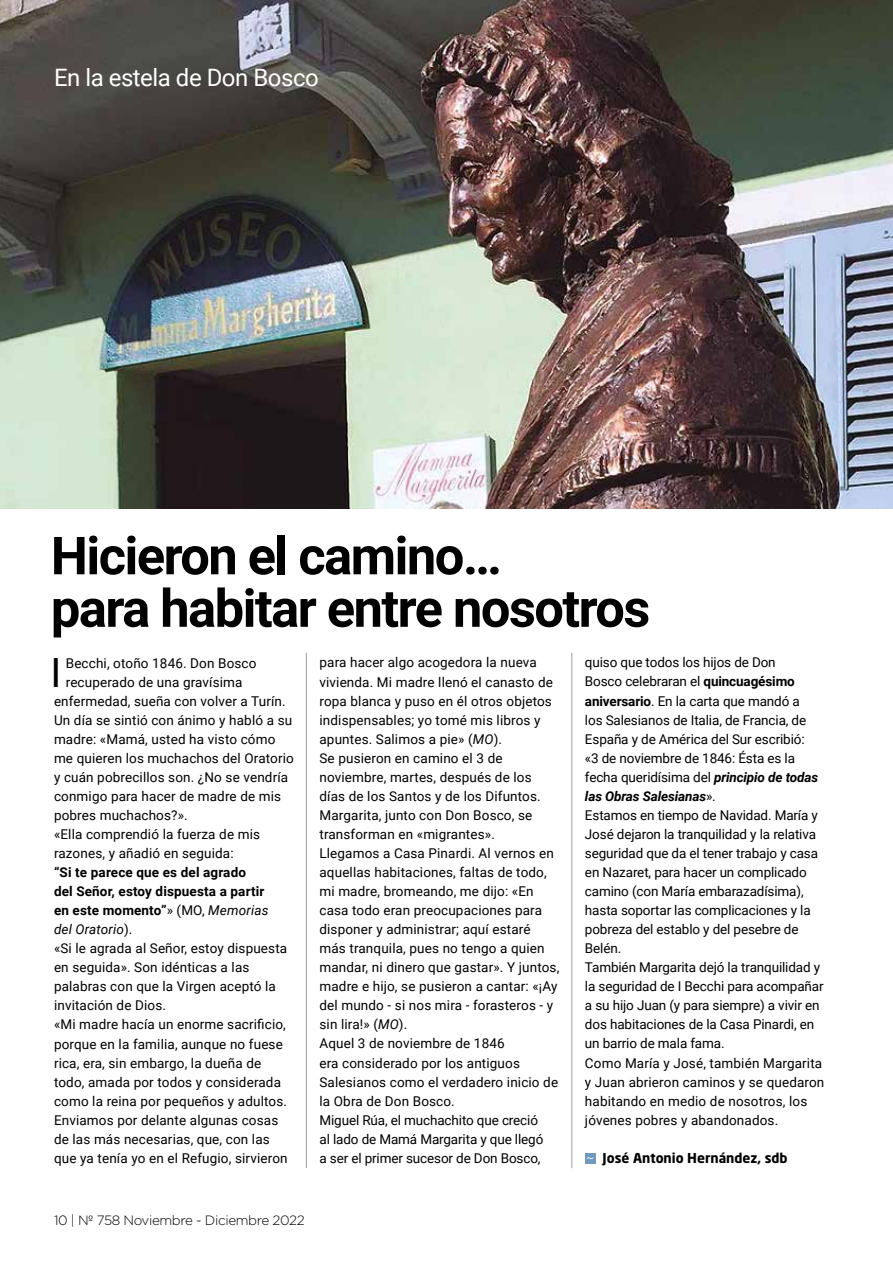
<style>
.page{position:relative;width:893px;height:1263px;background:#fff}
.page>*{position:absolute;margin:0;border:0;box-sizing:border-box;transform-origin:0 0}
.t1{font:700 52.5px/52.5px "Roboto";letter-spacing:-.03em;color:#000}
.t2{font:40.35px "Roboto";color:#000}
.t3{font:24px "Roboto";letter-spacing:-.02em;color:#fff}
.t4{font:13.5px/19px "Roboto";letter-spacing:.01em;color:#000}
.t5{font:13.5px/19px "Roboto";letter-spacing:-.01em;color:#000}
.t6{font:300 13.5px "Gotham";letter-spacing:-.03em;color:#000}
.t7{font:700 13.5px "Neo Sans Std";color:#000}
.s1{font-style:italic}
.s2{font-weight:700}
.s3{font-weight:700;font-style:italic}
</style>
<div class="page">
<img style="left:0;top:0;width:893px;height:508px">
<svg style="left:585px;top:1153px;width:10px;height:10px"></svg>
<hr style="left:306px;top:653px;width:1px;height:515px;background:#9d9d9c">
<hr style="left:571px;top:653px;width:1px;height:515px;background:#9d9d9c">
<h3 class="t3" style="left:54px;top:61px;width:266px">En la estela de Don Bosco</h3>
<h1 class="t1" style="left:51px;top:527px;width:601px">Hicieron el camino…<br>para habitar entre nosotros</h1>
<h2 class="t2" style="left:50px;top:644px;width:12px">I</h2>
<p class="t4" style="left:66px;top:653px;width:192px">Becchi, otoño 1846. Don Bosco</p>
<p class="t4" style="left:319px;top:653px;width:241px">para hacer algo acogedora la nueva vivienda. Mi madre llenó el canasto de ropa blanca y puso en él otros objetos indispensables; yo tomé mis libros y apuntes. Salimos a pie» (<span class="s1">MO</span>).<br>Se pusieron en camino el 3 de noviembre, martes, después de los días de los Santos y de los Difuntos.<br>Margarita, junto con Don Bosco, se transforman en «migrantes».<br>Llegamos a Casa Pinardi. Al vernos en aquellas habitaciones, faltas de todo, mi madre, bromeando, me dijo: «En casa todo eran preocupaciones para disponer y administrar; aquí estaré más tranquila, pues no tengo a quien mandar, ni dinero que gastar». Y juntos, madre e hijo, se pusieron a cantar: «¡Ay del mundo - si nos mira - forasteros - y sin lira!» (<span class="s1">MO</span>).<br>Aquel 3 de noviembre de 1846<br>era considerado por los antiguos Salesianos como el verdadero inicio de la Obra de Don Bosco.<br>Miguel Rúa, el muchachito que creció<br>al lado de Mamá Margarita y que llegó<br>a ser el primer sucesor de Don Bosco,</p>
<p class="t5" style="left:585px;top:653px;width:241px">quiso que todos los hijos de Don<br>Bosco celebraran el <span class="s2">quincuagésimo aniversario</span>. En la carta que mandó a<br>los Salesianos de Italia, de Francia, de España y de América del Sur escribió:<br>«3 de noviembre de 1846: Ésta es la fecha queridísima del <span class="s3">principio de todas las Obras Salesianas</span>».<br>Estamos en tiempo de Navidad. María y José dejaron la tranquilidad y la relativa seguridad que da el tener trabajo y casa en Nazaret, para hacer un complicado camino (con María embarazadísima), hasta soportar las complicaciones y la pobreza del establo y del pesebre de Belén.<br>También Margarita dejó la tranquilidad y la seguridad de I Becchi para acompañar a su hijo Juan (y para siempre) a vivir en dos habitaciones de la Casa Pinardi, en un barrio de mala fama.<br>Como María y José, también Margarita y Juan abrieron caminos y se quedaron habitando en medio de nosotros, los jóvenes pobres y abandonados.</p>
<p class="t4" style="left:66px;top:672px;width:178px">recuperado de una gravísima</p>
<p class="t4" style="left:54px;top:691px;width:233px">enfermedad, sueña con volver a Turín.</p>
<p class="t4" style="left:54px;top:710px;width:240px">Un día se sintió con ánimo y habló a su</p>
<p class="t4" style="left:54px;top:729px;width:223px">madre: «Mamá, usted ha visto cómo</p>
<p class="t4" style="left:54px;top:748px;width:241px">me quieren los muchachos del Oratorio</p>
<p class="t4" style="left:54px;top:767px;width:236px">y cuán pobrecillos son. ¿No se vendría</p>
<p class="t4" style="left:54px;top:786px;width:229px">conmigo para hacer de madre de mis</p>
<p class="t4" style="left:54px;top:805px;width:135px">pobres muchachos?».</p>
<p class="t4" style="left:54px;top:824px;width:208px">«Ella comprendió la fuerza de mis</p>
<p class="t4" style="left:54px;top:843px;width:181px">razones, y añadió en seguida:</p>
<p class="t4" style="left:54px;top:862px;width:235px"><span class="s2">“Si te parece que es del agrado<br>del Señor, estoy dispuesta a partir<br>en este momento”</span>» (MO, <span class="s1">Memorias del Oratorio</span>).<br>«Si le agrada al Señor, estoy dispuesta en seguida». Son idénticas a las palabras con que la Virgen aceptó la invitación de Dios.<br>«Mi madre hacía un enorme sacrificio, porque en la familia, aunque no fuese rica, era, sin embargo, la dueña de todo, amada por todos y considerada como la reina por pequeños y adultos.<br>Enviamos por delante algunas cosas de las más necesarias, que, con las que ya tenía yo en el Refugio, sirvieron</p>
<p class="t7" style="left:603px;top:1150px;width:187px">José Antonio Hernández, sdb</p>
<p class="t6" style="left:54px;top:1212px;width:252px">10 | Nº 758 Noviembre - Diciembre 2022</p>
</div>
